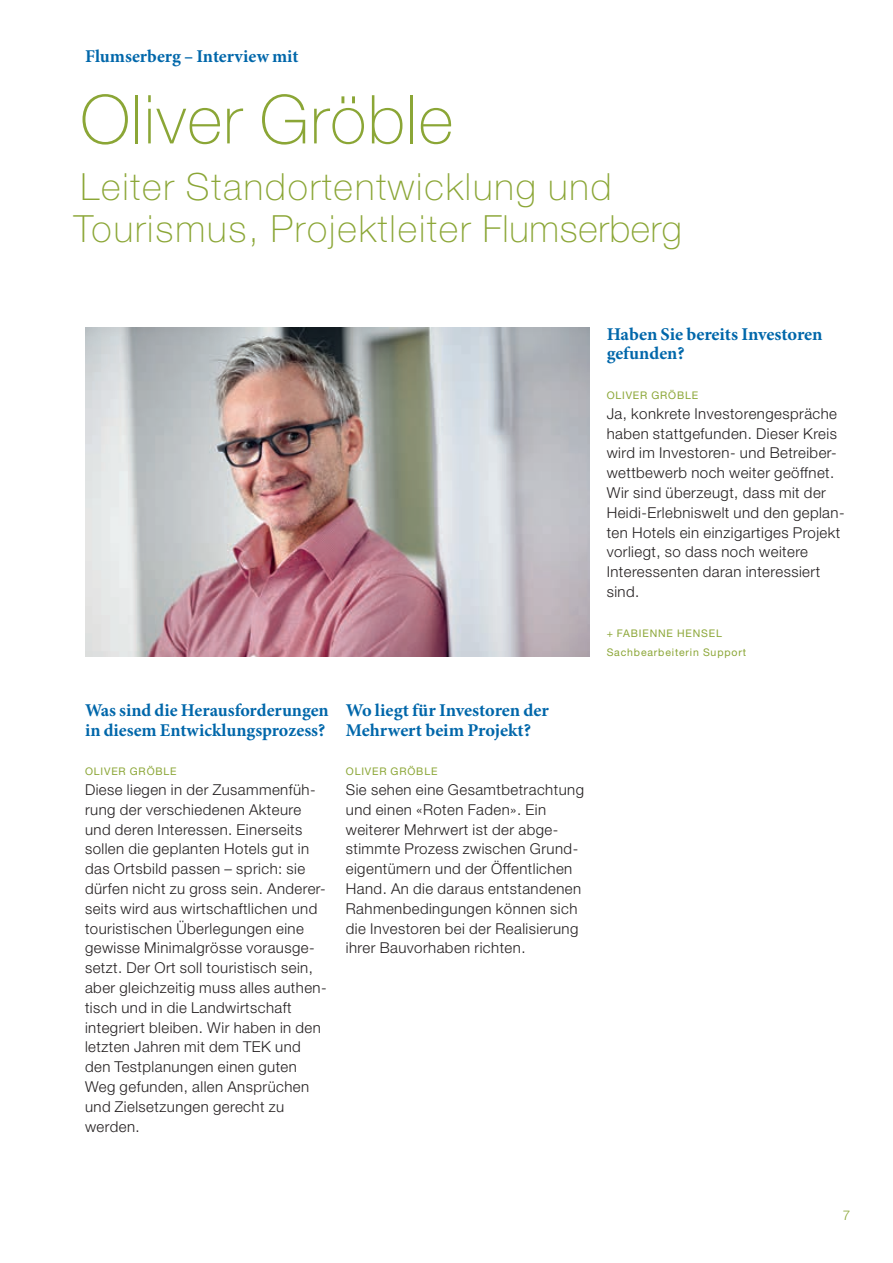
<style>
.page{position:relative;width:893px;height:1263px;background:#fff}
.page>*{position:absolute;margin:0;border:0;box-sizing:border-box;transform-origin:0 0}
.t1{font:100 67.5px "Helvetica Neue LT Std";letter-spacing:.02em;color:#8ba636}
.t2{font:100 37.5px/42px "Helvetica Neue LT Std";letter-spacing:.05em;color:#8ba636}
.t3{font:700 18px/19.8px "Minion Pro";letter-spacing:-.005em;color:#0067aa}
.t4{font:300 15px/19.8px "Helvetica Neue LT Std";letter-spacing:.03em;color:#231f20}
.t5{font:300 13.5px "Helvetica Neue LT Std";color:#8ba636}
.t6{font:10.5px/19.8px "Helvetica Neue LT Std";letter-spacing:.08em;color:#8ba636}
</style>
<div class="page">
<img style="left:85px;top:328px;width:505px;height:328px">
<p class="t3" style="left:85px;top:47px;width:215px">Flumserberg – Interview mit</p>
<h1 class="t1" style="left:80px;top:81px;width:374px">Oliver Gröble</h1>
<h2 class="t2" style="left:74px;top:166px;width:610px">Leiter Standortentwicklung und<br>Tourismus, Projektleiter Flumserberg</h2>
<p class="t3" style="left:85px;top:701px;width:245px">Was sind die Herausforderungen in diesem Entwicklungsprozess?</p>
<p class="t6" style="left:85px;top:761px;width:93px">OLIVER GRÖBLE</p>
<p class="t4" style="left:85px;top:779px;width:243px">Diese liegen in der Zusammenfüh&shy;rung der verschiedenen Akteure und deren Interessen. Einerseits sollen die geplanten Hotels gut in das Ortsbild passen – sprich: sie dürfen nicht zu gross sein. Anderer&shy;seits wird aus wirtschaftlichen und touristischen Überlegungen eine gewisse Minimalgrösse vorausge&shy;setzt. Der Ort soll touristisch sein, aber gleichzeitig muss alles authen&shy;tisch und in die Landwirtschaft integriert bleiben. Wir haben in den letzten Jahren mit dem TEK und den Testplanungen einen guten<br>Weg gefunden, allen Ansprüchen und Zielsetzungen gerecht zu werden.</p>
<p class="t3" style="left:346px;top:701px;width:205px">Wo liegt für Investoren der<br>Mehrwert beim Projekt?</p>
<p class="t6" style="left:346px;top:761px;width:93px">OLIVER GRÖBLE</p>
<p class="t4" style="left:346px;top:779px;width:240px">Sie sehen eine Gesamtbetrachtung und einen «Roten Faden». Ein weiterer Mehrwert ist der abge&shy;stimmte Prozess zwischen Grund&shy;eigentümern und der Öffentlichen<br>Hand. An die daraus entstandenen<br>Rahmenbedingungen können sich die Investoren bei der Realisierung ihrer Bauvorhaben richten.</p>
<p class="t3" style="left:607px;top:325px;width:217px">Haben Sie bereits Investoren gefunden?</p>
<p class="t6" style="left:607px;top:385px;width:93px">OLIVER GRÖBLE</p>
<p class="t4" style="left:607px;top:403px;width:239px">Ja, konkrete Investorengespräche haben stattgefunden. Dieser Kreis wird im Investoren- und Betreiber&shy;wettbewerb noch weiter geöffnet.<br>Wir sind überzeugt, dass mit der<br>Heidi-Erlebniswelt und den geplan&shy;ten Hotels ein einzigartiges Projekt vorliegt, so dass noch weitere<br>Interessenten daran interessiert sind.</p>
<p class="t6" style="left:607px;top:623px;width:141px">+ FABIENNE HENSEL<br>Sachbearbeiterin Support</p>
<p class="t5" style="left:843px;top:1207px;width:9px">7</p>
</div>
